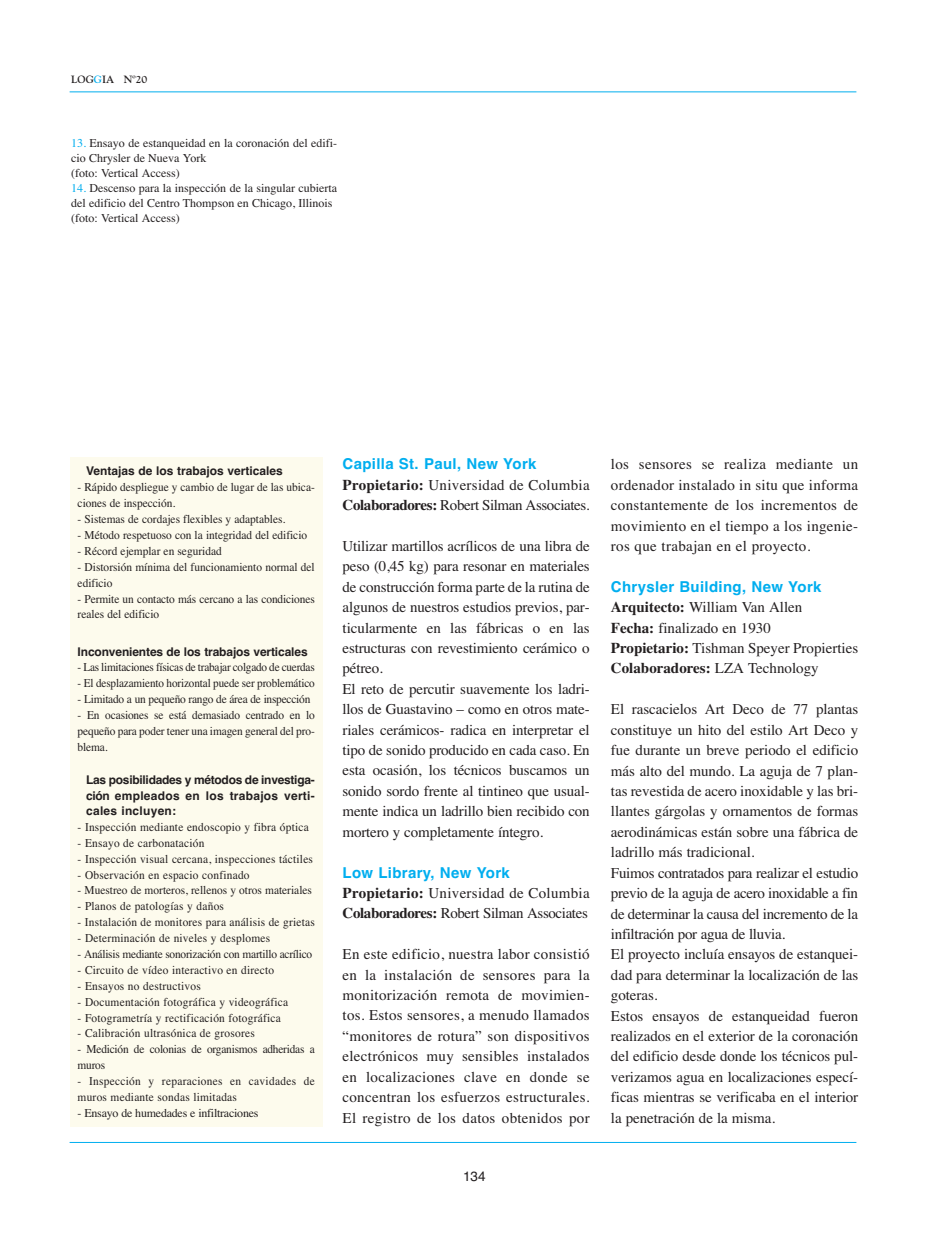
<style>
.page{position:relative;width:948px;height:1244px;background:#fff}
.page>*{position:absolute;margin:0;border:0;box-sizing:border-box;transform-origin:0 0}
.t1{font:15px/20.4px "Times";letter-spacing:-.005em;color:#231f20}
.t2{font:15px/20.4px "Times";letter-spacing:-.025em;color:#231f20}
.t3{font:700 15px "Helvetica";letter-spacing:.02em;color:#00aeef}
.t4{font:13.5px "Helvetica";color:#231f20}
.t5{font:12px/15.9px "Times";color:#231f20;scale:.95 1}
.t6{font:12px "Times";letter-spacing:.02em;color:#231f20;scale:.95 1}
.t7{font:12px/15px "Times";color:#231f20}
.t8{font:700 12px/15.3px "Helvetica";color:#231f20;text-align:justify}
.t9{font:12px/15.9px "Times";letter-spacing:-.02em;color:#231f20;scale:.95 1}
.t10{font:12px/15.9px "Times";letter-spacing:.025em;color:#231f20;scale:.95 1}
.t11{font:12px "Times";letter-spacing:-.02em;color:#231f20;scale:.94 1}
.t12{font:12px "Times";color:#231f20;scale:.93 1}
.t13{font:12px "Times";letter-spacing:-.02em;color:#231f20}
.t14{font:700 10.5px "Goudy";color:#231f20}
.s1{color:#00aeef}
.s2{font-weight:700}
</style>
<div class="page">
<hr style="left:70px;top:92px;width:786px;height:1px;background:#00aeef">
<hr style="left:70px;top:1142px;width:786px;height:1px;background:#00aeef">
<div style="left:70px;top:458px;width:252px;height:669px;background:#fdfbed"></div>
<p class="t14" style="left:71px;top:75px;width:78px">LOG<span class="s1">G</span>IA Nº20</p>
<p class="t7" style="left:71px;top:137px;width:268px"><span class="s1">13.</span> Ensayo de estanqueidad en la coronación del edifi&shy;cio Chrysler de Nueva York<br>(foto: Vertical Access)</p>
<p class="t7" style="left:71px;top:182px;width:267px"><span class="s1">14.</span> Descenso para la inspección de la singular cubierta del edificio del Centro Thompson en Chicago, Illinois (foto: Vertical Access)</p>
<p class="t8" style="left:86px;top:465px;width:198px">Ventajas de los trabajos verticales</p>
<p class="t5" style="left:78px;top:480px;width:251px">- Rápido despliegue y cambio de lugar de las ubica&shy;ciones de inspección.</p>
<p class="t5" style="left:78px;top:512px;width:220px">- Sistemas de cordajes flexibles y adaptables.</p>
<p class="t5" style="left:78px;top:528px;width:243px">- Método respetuoso con la integridad del edificio</p>
<p class="t5" style="left:78px;top:544px;width:153px">- Récord ejemplar en seguridad</p>
<p class="t5" style="left:78px;top:560px;width:251px">- Distorsión mínima del funcionamiento normal del edificio</p>
<p class="t5" style="left:78px;top:592px;width:251px">- Permite un contacto más cercano a las condiciones reales del edificio</p>
<p class="t8" style="left:78px;top:645px;width:232px">Inconvenientes de los trabajos verticales</p>
<p class="t11" style="left:78px;top:663px;width:254px">- Las limitaciones físicas de trabajar colgado de cuerdas</p>
<p class="t12" style="left:78px;top:679px;width:257px">- El desplazamiento horizontal puede ser problemático</p>
<p class="t9" style="left:78px;top:692px;width:246px">- Limitado a un pequeño rango de área de inspección</p>
<p class="t5" style="left:78px;top:708px;width:251px;text-align:justify">- En ocasiones se está demasiado centrado en lo pequeño para poder tener una imagen general del pro&shy;blema.</p>
<p class="t8" style="left:86px;top:774px;width:230px">Las posibilidades y métodos de investiga&shy;ción empleados en los trabajos verti&shy;cales incluyen:</p>
<p class="t6" style="left:78px;top:822px;width:245px">- Inspección mediante endoscopio y fibra óptica</p>
<p class="t6" style="left:78px;top:838px;width:135px">- Ensayo de carbonatación</p>
<p class="t6" style="left:78px;top:854px;width:249px">- Inspección visual cercana, inspecciones táctiles</p>
<p class="t6" style="left:78px;top:870px;width:183px">- Observación en espacio confinado</p>
<p class="t5" style="left:78px;top:883px;width:248px">- Muestreo de morteros, rellenos y otros materiales</p>
<p class="t6" style="left:78px;top:902px;width:156px">- Planos de patologías y daños</p>
<p class="t6" style="left:78px;top:918px;width:251px">- Instalación de monitores para análisis de grietas</p>
<p class="t6" style="left:78px;top:934px;width:204px">- Determinación de niveles y desplomes</p>
<p class="t9" style="left:78px;top:947px;width:248px">- Análisis mediante sonorización con martillo acrílico</p>
<p class="t6" style="left:78px;top:965px;width:208px">- Circuito de vídeo interactivo en directo</p>
<p class="t6" style="left:78px;top:981px;width:131px">- Ensayos no destructivos</p>
<p class="t6" style="left:78px;top:997px;width:223px">- Documentación fotográfica y videográfica</p>
<p class="t6" style="left:78px;top:1013px;width:215px">- Fotogrametría y rectificación fotográfica</p>
<p class="t6" style="left:78px;top:1029px;width:188px">- Calibración ultrasónica de grosores</p>
<p class="t9" style="left:78px;top:1042px;width:251px">- Medición de colonias de organismos adheridas a muros</p>
<p class="t10" style="left:78px;top:1074px;width:251px">- Inspección y reparaciones en cavidades de muros mediante sondas limitadas</p>
<p class="t13" style="left:78px;top:1108px;width:182px">- Ensayo de humedades e infiltraciones</p>
<p class="t3" style="left:342px;top:458px;width:195px">Capilla St. Paul, New York</p>
<p class="t2" style="left:342px;top:476px;width:249px"><span class="s2">Propietario:</span> Universidad de Columbia<br><span class="s2">Colaboradores:</span> Robert Silman Associates.</p>
<p class="t1" style="left:342px;top:537px;width:249px">Utilizar martillos acrílicos de una libra de peso (0,45 kg) para resonar en materiales de construcción forma parte de la rutina de algunos de nuestros estudios previos, par&shy;ticularmente en las fábricas o en las estructuras con revestimiento cerámico o pétreo.<br>El reto de percutir suavemente los ladri&shy;llos de Guastavino – como en otros mate&shy;riales cerámicos- radica en interpretar el tipo de sonido producido en cada caso. En esta ocasión, los técnicos buscamos un sonido sordo frente al tintineo que usual&shy;mente indica un ladrillo bien recibido con mortero y completamente íntegro.</p>
<p class="t3" style="left:342px;top:866px;width:169px">Low Library, New York</p>
<p class="t2" style="left:342px;top:884px;width:249px"><span class="s2">Propietario:</span> Universidad de Columbia<br><span class="s2">Colaboradores:</span> Robert Silman Associates</p>
<p class="t1" style="left:342px;top:945px;width:249px;text-align:justify">En este edificio, nuestra labor consistió en la instalación de sensores para la monitorización remota de movimien&shy;tos. Estos sensores, a menudo llamados “monitores de rotura” son dispositivos electrónicos muy sensibles instalados en localizaciones clave en donde se concentran los esfuerzos estructurales.<br>El registro de los datos obtenidos por</p>
<p class="t4" style="left:463px;top:1171px;width:24px">134</p>
<p class="t1" style="left:611px;top:455px;width:249px;text-align:justify">los sensores se realiza mediante un ordenador instalado in situ que informa constantemente de los incrementos de movimiento en el tiempo a los ingenie&shy;ros que trabajan en el proyecto.</p>
<p class="t3" style="left:611px;top:581px;width:212px">Chrysler Building, New York</p>
<p class="t1" style="left:611px;top:598px;width:249px"><span class="s2">Arquitecto:</span> William Van Allen<br><span class="s2">Fecha:</span> finalizado en 1930<br><span class="s2">Propietario:</span> Tishman Speyer Propierties<br><span class="s2">Colaboradores:</span> LZA Technology</p>
<p class="t1" style="left:611px;top:700px;width:249px">El rascacielos Art Deco de 77 plantas constituye un hito del estilo Art Deco y fue durante un breve periodo el edificio más alto del mundo. La aguja de 7 plan&shy;tas revestida de acero inoxidable y las bri&shy;llantes gárgolas y ornamentos de formas aerodinámicas están sobre una fábrica de ladrillo más tradicional.<br>Fuimos contratados para realizar el estudio previo de la aguja de acero inoxidable a fin de determinar la causa del incremento de la infiltración por agua de lluvia.<br>El proyecto incluía ensayos de estanquei&shy;dad para determinar la localización de las goteras.<br>Estos ensayos de estanqueidad fueron realizados en el exterior de la coronación del edificio desde donde los técnicos pul&shy;verizamos agua en localizaciones especí&shy;ficas mientras se verificaba en el interior la penetración de la misma.</p>
</div>
